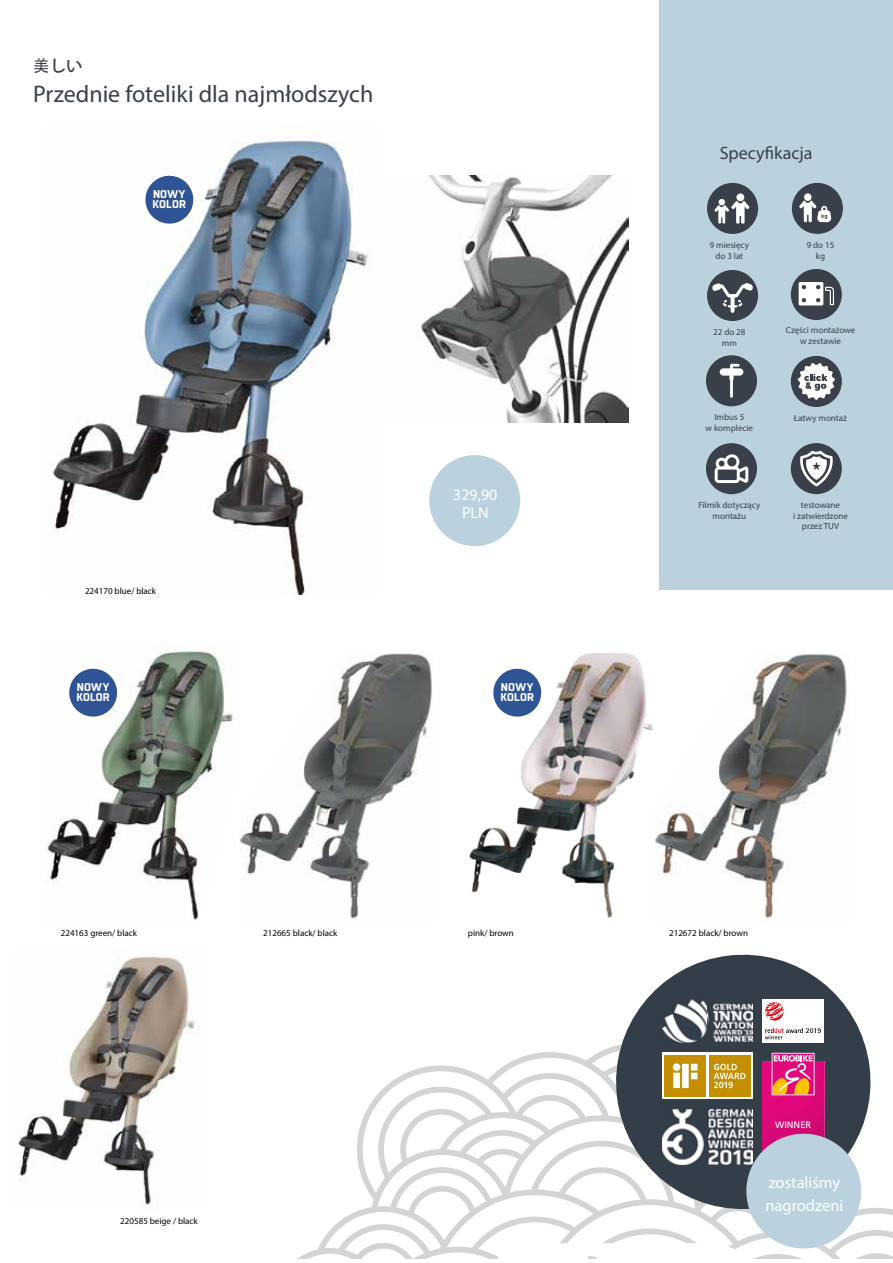
<style>
.page{position:relative;width:893px;height:1263px;background:#fff}
.page>*{position:absolute;margin:0;border:0;box-sizing:border-box;transform-origin:0 0}
.t1{font:24px "Myriad Pro";color:#394049}
.t2{font:18px "Myriad Pro";color:#394049}
.t3{font:16.5px/22.6px "Myriad Pro";color:#fff}
.t4{font:16.5px "Adobe Heiti Std";color:#394049}
.t5{font:15.9px/18px "Myriad Pro";color:#fff;text-align:center}
.t6{font:700 11.25px/10.2px "Boxed";letter-spacing:.01em;color:#fff}
.t7{font:9.3px "Frutiger";color:#fff}
.t8{font:9px/10.8px "Myriad Pro";color:#394049;text-align:center}
.t9{font:9px "Myriad Pro";color:#000}
.s1{font-family:"Montserrat";font-weight:700;font-size:18.75px}
</style>
<div class="page">
<img style="left:18px;top:956px;width:181px;height:252px">
<div style="left:659px;top:0;width:234px;height:590px;background:#bbd1dd"></div>
<svg style="left:299px;top:1046px;width:594px;height:212px"></svg>
<div style="left:707px;top:183px;width:51px;height:51px;background:#394049;border-radius:50%"></div>
<div style="left:706px;top:355px;width:51px;height:51px;background:#394049;border-radius:50%"></div>
<div style="left:706px;top:443px;width:51px;height:51px;background:#394049;border-radius:50%"></div>
<div style="left:792px;top:183px;width:51px;height:51px;background:#394049;border-radius:50%"></div>
<div style="left:791px;top:269px;width:51px;height:51px;background:#394049;border-radius:50%"></div>
<div style="left:791px;top:356px;width:51px;height:51px;background:#394049;border-radius:50%"></div>
<div style="left:791px;top:443px;width:51px;height:51px;background:#394049;border-radius:50%"></div>
<svg style="left:714px;top:199px;width:35px;height:25px"></svg>
<div style="left:736px;top:193px;width:8px;height:8px;background:#fff;border-radius:50%"></div>
<svg style="left:799px;top:200px;width:32px;height:22px"></svg>
<div style="left:804px;top:193px;width:7px;height:8px;background:#fff;border-radius:50%"></div>
<div style="left:799px;top:282px;width:24px;height:23px;background:#fff;border-radius:2px"></div>
<svg style="left:801px;top:285px;width:5px;height:4px"></svg>
<svg style="left:801px;top:298px;width:5px;height:4px"></svg>
<svg style="left:816px;top:285px;width:18px;height:20px"></svg>
<svg style="left:720px;top:364px;width:23px;height:34px"></svg>
<svg style="left:797px;top:363px;width:38px;height:37px"></svg>
<svg style="left:715px;top:454px;width:33px;height:29px"></svg>
<svg style="left:800px;top:451px;width:33px;height:35px"></svg>
<div style="left:707px;top:270px;width:51px;height:51px;background:#394049;border-radius:50%"></div>
<svg style="left:712px;top:283px;width:41px;height:30px"></svg>
<svg style="left:429px;top:455px;width:92px;height:91px"></svg>
<svg style="left:616px;top:955px;width:254px;height:262px;fill:#333e48"></svg>
<div style="left:662px;top:1053px;width:91px;height:46px;background:#fff"></div>
<div style="left:664px;top:1055px;width:42px;height:42px;background:#c48e00"></div>
<svg style="left:673px;top:1063px;width:24px;height:25px"></svg>
<div style="left:708px;top:1055px;width:42px;height:42px;background:#c48e00"></div>
<svg style="left:714px;top:1064px;width:32px;height:24px"></svg>
<div style="left:762px;top:999px;width:62px;height:43px;background:#fff"></div>
<svg style="left:765px;top:1028px;width:56px;height:11px"></svg>
<svg style="left:765px;top:1002px;width:19px;height:19px"></svg>
<img style="left:662px;top:1110px;width:91px;height:54px">
<img style="left:662px;top:999px;width:91px;height:43px">
<img style="left:762px;top:1061px;width:62px;height:69px">
<svg style="left:772px;top:1053px;width:42px;height:42px"></svg>
<svg style="left:743px;top:1130px;width:122px;height:122px"></svg>
<img style="left:240px;top:653px;width:192px;height:266px">
<img style="left:654px;top:651px;width:193px;height:267px">
<img style="left:45px;top:651px;width:188px;height:269px">
<img style="left:52px;top:140px;width:316px;height:454px">
<svg style="left:144px;top:174px;width:51px;height:51px"></svg>
<svg style="left:68px;top:667px;width:50px;height:51px"></svg>
<img style="left:417px;top:175px;width:212px;height:247px">
<img style="left:469px;top:653px;width:183px;height:265px">
<h3 class="t4" style="left:33px;top:56px;width:51px">美しい</h3>
<h1 class="t1" style="left:33px;top:79px;width:342px">Przednie foteliki dla najmłodszych</h1>
<p class="t6" style="left:153px;top:189px;width:35px">NOWY<br>KOLOR</p>
<p class="t9" style="left:85px;top:585px;width:73px">224170 blue/ black</p>
<h3 class="t5" style="left:453px;top:485px;width:46px">329,90<br>PLN</h3>
<p class="t6" style="left:76px;top:682px;width:35px">NOWY<br>KOLOR</p>
<p class="t6" style="left:500px;top:682px;width:35px">NOWY<br>KOLOR</p>
<h2 class="t2" style="left:720px;top:142px;width:94px">Specyfikacja</h2>
<p class="t8" style="left:710px;top:240px;width:41px">9 miesięcy do 3 lat</p>
<p class="t8" style="left:807px;top:240px;width:29px">9 do 15 kg</p>
<p class="t8" style="left:713px;top:326px;width:34px">22 do 28 mm</p>
<p class="t8" style="left:786px;top:325px;width:71px">Części montażowe w zestawie</p>
<p class="t8" style="left:705px;top:412px;width:49px">Imbus 5<br>w komplecie</p>
<p class="t8" style="left:794px;top:412px;width:55px">Łatwy montaż</p>
<p class="t8" style="left:698px;top:499px;width:64px">Filmik dotyczący montażu</p>
<p class="t8" style="left:793px;top:499px;width:56px">testowane<br>i zatwierdzone przez TUV</p>
<p class="t9" style="left:61px;top:927px;width:78px">224163 green/ black</p>
<p class="t9" style="left:263px;top:927px;width:76px">212665 black/ black</p>
<p class="t9" style="left:468px;top:927px;width:47px">pink/ brown</p>
<p class="t9" style="left:669px;top:927px;width:80px">212672 black/ brown</p>
<p class="t9" style="left:120px;top:1215px;width:79px">220585 beige / black</p>
<p class="t7" style="left:775px;top:1119px;width:38px">WINNER</p>
<h3 class="t3" style="left:765px;top:1171px;width:80px">zostaliśmy <span class="s1">t </span>nagrodzeni</h3>
</div>
